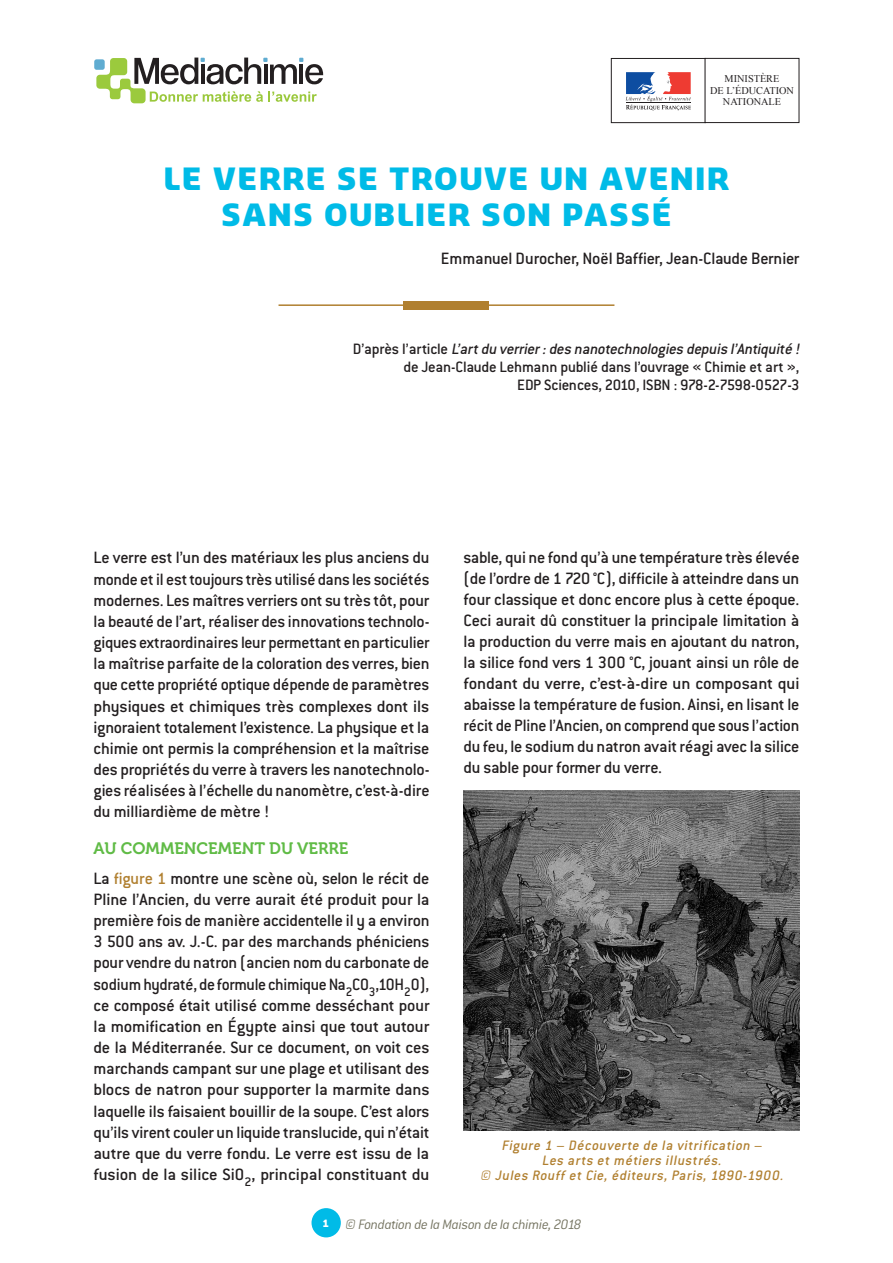
<style>
.page{position:relative;width:893px;height:1263px;background:#fff}
.page>*{position:absolute;margin:0;border:0;box-sizing:border-box;transform-origin:0 0}
.t1{font:900 30px/36px "Sansa";letter-spacing:.06em;color:#00bbe7;text-align:center}
.t2{font:500 18px/21.1px "Conduit ITC";letter-spacing:-.01em;color:#231f20;text-align:justify}
.t3{font:500 16.5px/18px "Conduit ITC";letter-spacing:-.015em;color:#231f20;text-align:right}
.t4{font:16.5px "Museo 700";color:#60bb46}
.t5{font:italic 500 15px/15px "Conduit ITC";color:#b07f2f;text-align:center}
.t6{font:italic 300 15px "Conduit ITC";letter-spacing:-.025em;color:#767562}
.t7{font:10.35px/11.7px "Times New Roman";color:#231f20;text-align:center}
.s1{font-style:italic}
.s2{color:#b07f2f}
</style>
<div class="page">
<div style="left:311px;top:1208px;width:30px;height:29px;background:#00bbe7;border-radius:50%"></div>
<div style="left:94px;top:59px;width:11px;height:11px;background:#5facd1;border-radius:2px"></div>
<svg style="left:96px;top:58px;width:227px;height:45px"></svg>
<div style="left:611px;top:58px;width:95px;height:65px;border:1px solid #231f20"></div>
<svg style="left:626px;top:72px;width:65px;height:38px"></svg>
<hr style="left:626px;top:102px;width:65px;height:1px;background:#231f20">
<div style="left:705px;top:58px;width:94px;height:65px;border:1px solid #231f20"></div>
<hr style="left:279px;top:304px;width:335px;height:2px;background:#b07f2f">
<div style="left:404px;top:301px;width:85px;height:8px;background:#b07f2f"></div>
<img style="left:463px;top:791px;width:336px;height:339px">
<p class="t7" style="left:710px;top:73px;width:85px">MINISTÈRE<br>DE L’ÉDUCATION<br>NATIONALE</p>
<h1 class="t1" style="left:164px;top:160px;width:566px">LE VERRE SE TROUVE UN AVENIR<br>SANS OUBLIER SON PASSÉ</h1>
<p class="t2" style="left:441px;top:248px;width:360px">Emmanuel Durocher, Noël Baffier, Jean-Claude Bernier</p>
<p class="t3" style="left:353px;top:339px;width:451px">D ’ a p r è s l ’ a r t i c l e <span class="s1">L’artdu verrier:des nanotechnologies depuis l’Antiquité ! </span>de Jean-Claude Lehmann publié dans l’ouvrage « Chimie et art »,<br>EDP Sciences, 2010, ISBN : 978-2-7598-0527-3</p>
<p class="t2" style="left:94px;top:547px;width:338px">Le verre est l’un des matériaux les plus anciens du monde et il est toujours très utilisé dans les sociétés modernes. Les maîtres verriers ont su très tôt, pour la beauté de l’art, réaliser des innovations technolo&shy;giques extraordinaires leur permettant en particulier la maîtrise parfaite de la coloration des verres, bien que cette propriété optique dépende de paramètres physiques et chimiques très complexes dont ils ignoraient totalement l’existence. La physique et la chimie ont permis la compréhension et la maîtrise des propriétés du verre à travers les nanotechnolo&shy;gies réalisées à l’échelle du nanomètre, c’est-à-dire du milliardième de mètre !</p>
<p class="t4" style="left:94px;top:839px;width:256px">AU COMMENCEMENT DU VERRE</p>
<p class="t2" style="left:94px;top:867px;width:338px">La <span class="s2">figure 1</span> montre une scène où, selon le récit de Pline l’Ancien, du verre aurait été produit pour la première fois de manière accidentelle il y a environ 3 500 ans av. J.-C. par des marchands phéniciens pour vendre du natron (ancien nom du carbonate de sodium hydraté, de formule chimique Na<sub>2</sub>CO<sub>3</sub>,10H<sub>2</sub>O), ce composé était utilisé comme desséchant pour la momification en Égypte ainsi que tout autour de la Méditerranée. Sur ce document, on voit ces marchands campant sur une plage et utilisant des blocs de natron pour supporter la marmite dans laquelle ils faisaient bouillir de la soupe. C’est alors qu’ils virent couler un liquide translucide, qui n’était autre que du verre fondu. Le verre est issu de la fusion de la silice SiO<sub>2</sub>, principal constituant du</p>
<p class="t2" style="left:463px;top:547px;width:338px">sable, qui ne fond qu’à une température très élevée (de l’ordre de 1 720 °C), difficile à atteindre dans un four classique et donc encore plus à cette époque.<br>Ceci aurait dû constituer la principale limitation à la production du verre mais en ajoutant du natron, la silice fond vers 1 300 °C, jouant ainsi un rôle de fondant du verre, c’est-à-dire un composant qui abaisse la température de fusion. Ainsi, en lisant le récit de Pline l’Ancien, on comprend que sous l’action du feu, le sodium du natron avait réagi avec la silice du sable pour former du verre.</p>
<p class="t5" style="left:480px;top:1138px;width:308px">Figure 1 – Découverte de la vitrification –<br>Les arts et métiers illustrés.<br>© Jules Rouff et Cie, éditeurs, Paris, 1890-1900.</p>
<p class="t6" style="left:323px;top:1216px;width:260px"><sup>1</sup> © Fondation de la Maison de la chimie, 2018</p>
</div>
